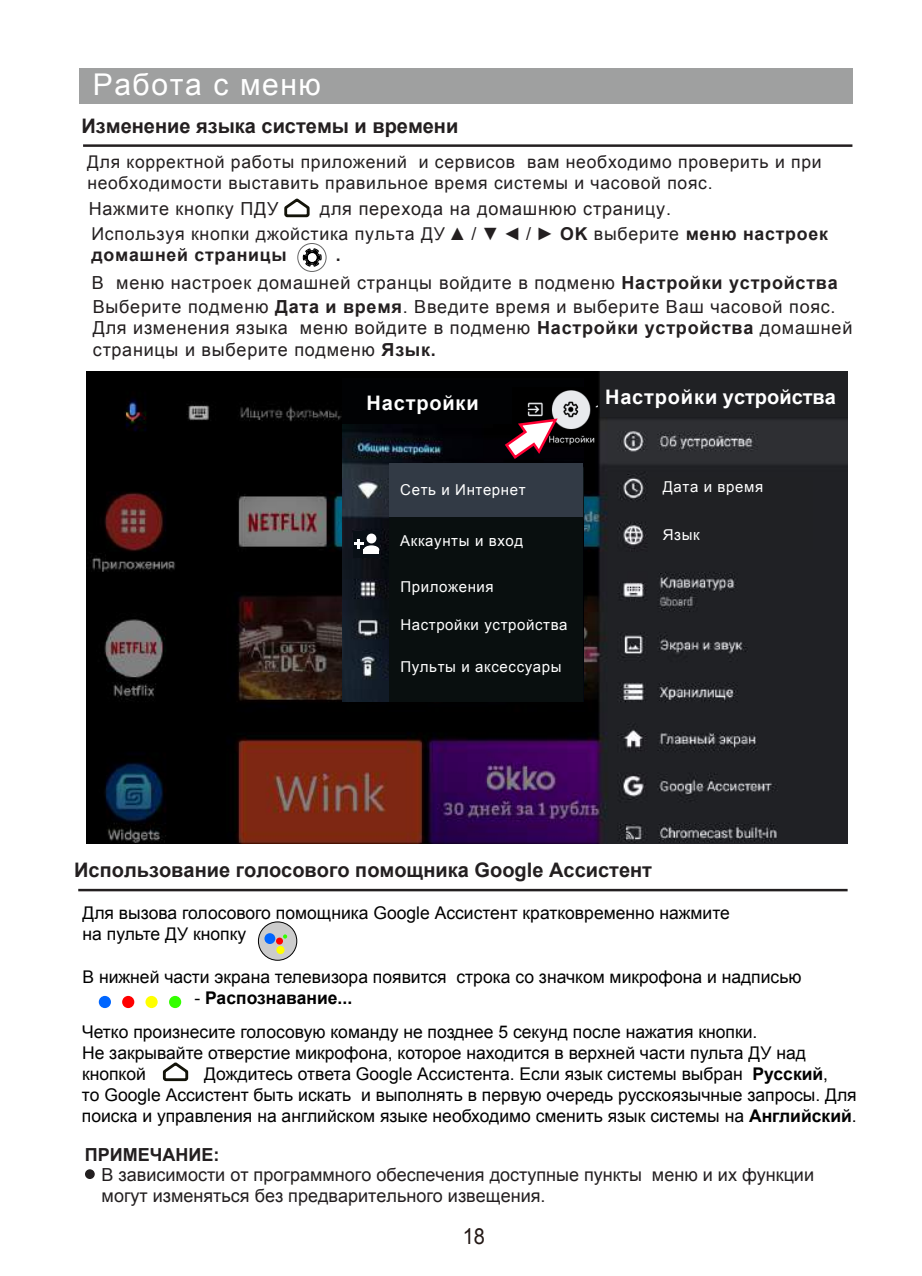
<style>
.page{position:relative;width:922px;height:1276px;background:#fff}
.page>*{position:absolute;margin:0;border:0;box-sizing:border-box;transform-origin:0 0}
.t1{font:30px "Arial";letter-spacing:.05em;color:#fff}
.t2{font:22px "Arial";color:#231815;scale:.9 1}
.t3{font:700 20px "Arial";color:#231f20}
.t4{font:700 20px "Arial";color:#fff}
.t5{font:700 20px "Arial";letter-spacing:.04em;color:#fff}
.t6{font:18px/23.8px "Arial";letter-spacing:.04em;color:#231f20}
.t7{font:18px/21.5px "Arial";color:#231f20}
.t8{font:700 18px "Arial";color:#231f20}
.t9{font:17.75px/21.2px "Arial";letter-spacing:.04em;color:#231f20}
.t10{font:700 17.75px "Arial";color:#231f20}
.t11{font:17.5px/21px "Arial";color:#000}
.t12{font:17.5px/21px "Arial";letter-spacing:.04em;color:#231f20}
.t13{font:15px "Arial";letter-spacing:.04em;color:#fff}
.s1{font-size:18px}
.s2{font-weight:700}
</style>
<div class="page">
<img style="left:87px;top:372px;width:760px;height:471px">
<div style="left:79px;top:69px;width:773px;height:35px;background:#9fa0a0"></div>
<hr style="left:83px;top:144px;width:769px;height:3px;background:#231f20">
<div style="left:85px;top:1169px;width:10px;height:10px;background:#231f20;border-radius:50%"></div>
<svg style="left:284px;top:198px;width:26px;height:20px"></svg>
<svg style="left:298px;top:243px;width:28px;height:28px"></svg>
<div style="left:297px;top:243px;width:29px;height:29px;border:1px solid #666;border-radius:50%"></div>
<svg style="left:303px;top:248px;width:18px;height:19px"></svg>
<img style="left:343px;top:424px;width:240px;height:277px">
<div style="left:343px;top:378px;width:240px;height:46px;background:#010204"></div>
<div style="left:390px;top:464px;width:193px;height:53px;background:#323a45"></div>
<div style="left:390px;top:517px;width:193px;height:184px;background:#090f0f"></div>
<div style="left:600px;top:372px;width:247px;height:45px;background:#202124"></div>
<div style="left:649px;top:477px;width:163px;height:72px;background:#202124"></div>
<hr style="left:78px;top:889px;width:769px;height:2px;background:#231f20">
<div style="left:258px;top:922px;width:39px;height:38px;background:#ccc;border-radius:50%"></div>
<div style="left:258px;top:921px;width:39px;height:39px;border:1px solid #000;border-radius:50%"></div>
<div style="left:264px;top:933px;width:11px;height:11px;background:#06f;border-radius:50%"></div>
<div style="left:276px;top:937px;width:7px;height:7px;background:#f00;border-radius:50%"></div>
<div style="left:276px;top:946px;width:8px;height:8px;background:#ff0;border-radius:50%"></div>
<svg style="left:283px;top:934px;width:4px;height:4px"></svg>
<div style="left:99px;top:996px;width:12px;height:12px;background:#06f;border-radius:50%"></div>
<div style="left:122px;top:996px;width:12px;height:12px;background:#f00;border-radius:50%"></div>
<div style="left:145px;top:996px;width:13px;height:12px;background:#ff0;border-radius:50%"></div>
<div style="left:169px;top:996px;width:12px;height:12px;background:#3f0;border-radius:50%"></div>
<svg style="left:162px;top:1062px;width:27px;height:20px"></svg>
<img style="left:527px;top:387px;width:70px;height:59px">
<svg style="left:503px;top:417px;width:55px;height:44px"></svg>
<div style="left:353px;top:531px;width:27px;height:27px;background:#091016"></div>
<div style="left:366px;top:533px;width:10px;height:10px;background:#fff;border-radius:50%"></div>
<div style="left:363px;top:545px;width:16px;height:9px;background:#fff;border-radius:50%"></div>
<hr style="left:363px;top:550px;width:16px;height:4px;background:#fff">
<svg style="left:354px;top:539px;width:9px;height:10px"></svg>
<h1 class="t1" style="left:93px;top:64px;width:230px">Работа с меню</h1>
<p class="t3" style="left:82px;top:112px;width:378px">Изменение языка системы и времени</p>
<p class="t12" style="left:87px;top:152px;width:735px">Для корректной работы приложений и сервисов вам необходимо проверить и при необходимости выставить правильное время системы и часовой пояс.</p>
<p class="t6" style="left:89px;top:196px;width:191px">Нажмите кнопку ПДУ</p>
<p class="t6" style="left:320px;top:196px;width:352px">для перехода на домашнюю страницу.</p>
<p class="t9" style="left:91px;top:223px;width:737px">Используя кнопки джойстика пульта ДУ<span class="s1">▲ / ▼ ◄ / ►</span> <span class="s2">OK</span> выберите <span class="s2">меню настроек домашней страницы</span></p>
<p class="t10" style="left:336px;top:243px;width:6px">.</p>
<p class="t6" style="left:92px;top:270px;width:747px">В меню настроек домашней странцы войдите в подменю <span class="s2">Настройки устройства<br></span>Выберите подменю <span class="s2">Дата и время</span>. Введите время и выберите Ваш часовой пояс.</p>
<p class="t6" style="left:93px;top:317px;width:760px;line-height:21.5px">Для изменения языка меню войдите в подменю <span class="s2">Настройки устройства</span> домашней страницы и выберите подменю <span class="s2">Язык.</span></p>
<p class="t5" style="left:366px;top:389px;width:114px">Настройки</p>
<p class="t13" style="left:400px;top:479px;width:127px">Сеть и Интернет</p>
<p class="t13" style="left:400px;top:530px;width:124px">Аккаунты и вход</p>
<p class="t13" style="left:400px;top:576px;width:95px">Приложения</p>
<p class="t13" style="left:400px;top:615px;width:169px">Настройки устройства</p>
<p class="t13" style="left:400px;top:656px;width:163px">Пульты и аксессуары</p>
<p class="t4" style="left:605px;top:383px;width:232px">Настройки устройства</p>
<p class="t13" style="left:662px;top:476px;width:102px">Дата и время</p>
<p class="t13" style="left:662px;top:524px;width:38px">Язык</p>
<p class="t3" style="left:74px;top:856px;width:579px">Использование голосового помощника Google Ассистент</p>
<p class="t11" style="left:82px;top:902px;width:648px">Для вызова голосового помощника Google Ассистент кратковременно нажмите на пульте ДУ кнопку</p>
<p class="t11" style="left:82px;top:966px;width:720px">В нижней части экрана телевизора появится строка со значком микрофона и надписью</p>
<p class="t11" style="left:82px;top:980px;width:676px;line-height:34px;text-indent:112px">- <span class="s2">Распознавание...<br></span>Четко произнесите голосовую команду не позднее 5 секунд после нажатия кнопки.</p>
<p class="t11" style="left:82px;top:1042px;width:725px">Не закрывайте отверстие микрофона, которое находится в верхней части пульта ДУ над кнопкой</p>
<p class="t11" style="left:82px;top:1063px;width:776px;text-indent:122px">Дождитесь ответа Google Ассистента. Если язык системы выбран <span class="s2">Русский</span>,<br>то Google Ассистент быть искать и выполнять в первую очередь русскоязычные запросы. Для поиска и управления на английском языке необходимо сменить язык системы на <span class="s2">Английский</span>.</p>
<p class="t8" style="left:85px;top:1142px;width:136px">ПРИМЕЧАНИЕ:</p>
<p class="t7" style="left:102px;top:1163px;width:713px">В зависимости от программного обеспечения доступные пункты меню и их функции могут изменяться без предварительного извещения.</p>
<p class="t2" style="left:462px;top:1221px;width:26px">18</p>
</div>
